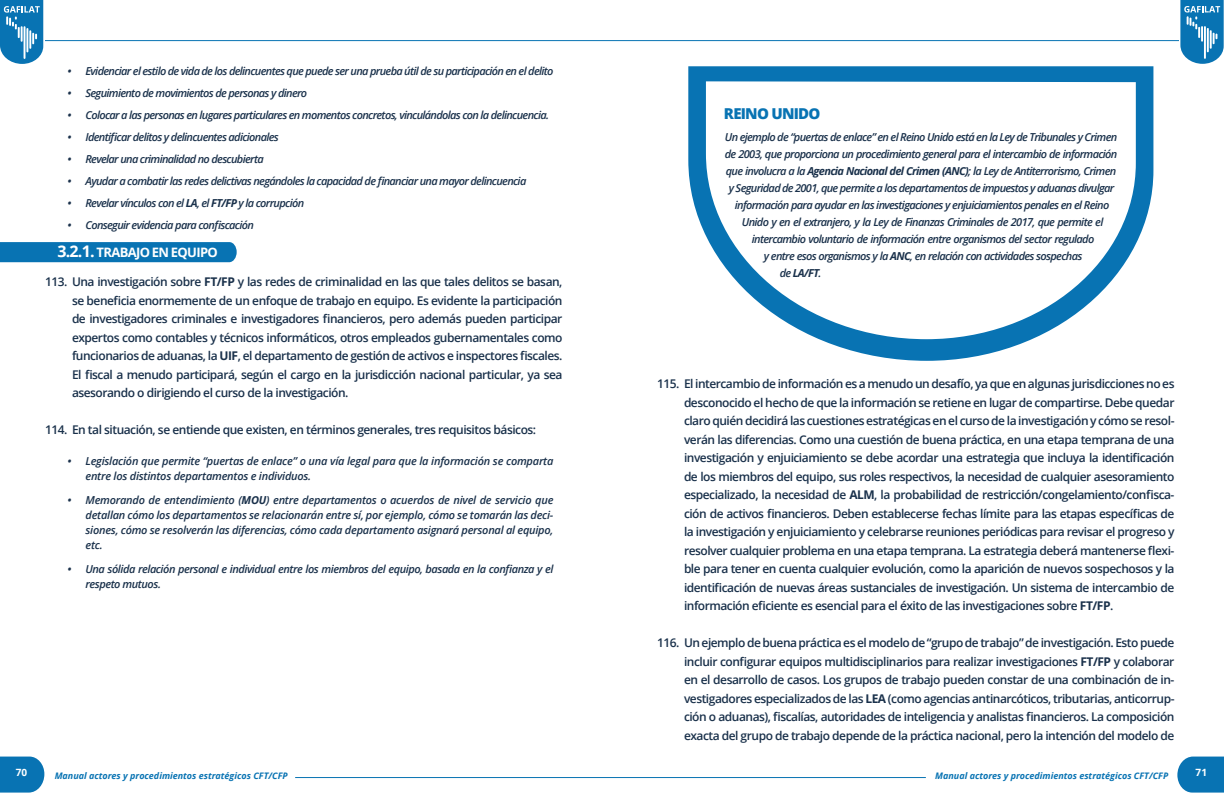
<style>
.page{position:relative;width:1224px;height:807px;background:#fff}
.page>*{position:absolute;margin:0;border:0;box-sizing:border-box;transform-origin:0 0}
.t1{font:800 15px "Open Sans";letter-spacing:-.05em;color:#0873b3}
.t2{font:700 13px "Open Sans";letter-spacing:-.05em;color:#fff}
.t3{font:600 12px/18.5px "Open Sans";letter-spacing:-.04em;color:#1a314b;text-align:justify}
.t4{font:italic 600 11px/15px "Open Sans";letter-spacing:-.06em;color:#1a314b;text-align:justify}
.t5{font:italic 600 11px/15px "Open Sans";letter-spacing:-.02em;color:#1a314b}
.t6{font:italic 600 11px/15px "Open Sans";letter-spacing:-.04em;color:#1a314b}
.t7{font:italic 700 11px "Open Sans";color:#1a314b}
.t8{font:700 10px "Open Sans";color:#fff}
.t9{font:italic 700 9px "Open Sans";color:#0873b3}
.s1{font-weight:700}
.s2{font-size:16px}
.s3{font-weight:600}
</style>
<div class="page">
<div style="left:0;top:242px;width:237px;height:20px;background:#0873b3"></div>
<svg style="left:688px;top:66px;width:465px;height:295px;fill:#0873b3"></svg>
<svg style="left:706px;top:81px;width:430px;height:258px"></svg>
<svg style="left:0;top:756px;width:44px;height:36px;background:#1b7db8"></svg>
<svg style="left:1177px;top:756px;width:47px;height:36px;background:#1e7fb9"></svg>
<svg style="left:0;top:0;width:43px;height:64px;background:#398fc2"></svg>
<svg style="left:1180px;top:0;width:44px;height:64px;background:#3d91c3"></svg>
<hr style="left:612px;top:40px;width:567px;height:1px;background:#0873b3">
<hr style="left:45px;top:40px;width:567px;height:1px;background:#0873b3">
<hr style="left:612px;top:776px;width:314px;height:1px;background:#0873b3">
<hr style="left:295px;top:776px;width:317px;height:1px;background:#0873b3">
<p class="t8" style="left:16px;top:765px;width:13px">70</p>
<p class="t4" style="left:68px;top:63px;width:488px">• Evidenciar el estilo de vida de los delincuentes que puede ser una prueba útil de su participación en el delito</p>
<p class="t4" style="left:68px;top:85px;width:241px">• Seguimiento de movimientos de personas y dinero</p>
<p class="t4" style="left:68px;top:107px;width:483px">• Colocar a las personas en lugares particulares en momentos concretos, vinculándolas con la delincuencia.</p>
<p class="t4" style="left:68px;top:129px;width:213px">• Identificar delitos y delincuentes adicionales</p>
<p class="t4" style="left:68px;top:151px;width:198px">• Revelar una criminalidad no descubierta</p>
<p class="t4" style="left:68px;top:173px;width:460px">• Ayudar a combatir las redes delictivas negándoles la capacidad de financiar una mayor delincuencia</p>
<p class="t4" style="left:68px;top:195px;width:238px">• Revelar vínculos con el <span class="s1">LA</span>, el <span class="s1">FT/FP</span> y la corrupción</p>
<p class="t4" style="left:68px;top:217px;width:188px">• Conseguir evidencia para confiscación</p>
<p class="t2" style="left:57px;top:243px;width:162px"><span class="s2">3.2.1.</span> TRABAJO EN EQUIPO</p>
<p class="t3" style="left:72px;top:272px;width:492px;text-indent:-27px">113. Una investigación sobre <span class="s1">FT/FP</span> y las redes de criminalidad en las que tales delitos se basan, se beneficia enormemente de un enfoque de trabajo en equipo. Es evidente la participación de investigadores criminales e investigadores financieros, pero además pueden participar expertos como contables y técnicos informáticos, otros empleados gubernamentales como funcionarios de aduanas, la <span class="s1">UIF</span>, el departamento de gestión de activos e inspectores fiscales.<br>El fiscal a menudo participará, según el cargo en la jurisdicción nacional particular, ya sea asesorando o dirigiendo el curso de la investigación.</p>
<p class="t3" style="left:45px;top:420px;width:493px">114. En tal situación, se entiende que existen, en términos generales, tres requisitos básicos:</p>
<p class="t5" style="left:85px;top:453px;width:469px;text-indent:-18px">• Legislación que permite “puertas de enlace” o una vía legal para que la información se comparta entre los distintos departamentos e individuos.</p>
<p class="t4" style="left:85px;top:492px;width:470px;text-indent:-18px">• Memorando de entendimiento (<span class="s1">MOU</span>) entre departamentos o acuerdos de nivel de servicio que detallan cómo los departamentos se relacionarán entre sí, por ejemplo, cómo se tomarán las deci&shy;siones, cómo se resolverán las diferencias, cómo cada departamento asignará personal al equipo, etc.</p>
<p class="t6" style="left:85px;top:561px;width:469px;text-indent:-18px">• Una sólida relación personal e individual entre los miembros del equipo, basada en la confianza y el respeto mutuos.</p>
<p class="t1" style="left:724px;top:102px;width:98px">REINO UNIDO</p>
<p class="t4" style="left:725px;top:129px;width:394px">Un ejemplo de “puertas de enlace” en el Reino Unido está en la Ley de Tribunales y Crimen</p>
<p class="t4" style="left:725px;top:146px;width:394px">de 2003, que proporciona un procedimiento general para el intercambio de información</p>
<p class="t4" style="left:726px;top:163px;width:392px">que involucra a la <span class="s1">Agencia Nacional del Crimen (ANC)</span>; la Ley de Antiterrorismo, Crimen</p>
<p class="t4" style="left:729px;top:180px;width:387px">y Seguridad de 2001, que permite a los departamentos de impuestos y aduanas divulgar</p>
<p class="t4" style="left:735px;top:197px;width:376px">información para ayudar en las investigaciones y enjuiciamientos penales en el Reino</p>
<p class="t4" style="left:742px;top:214px;width:363px">Unido y en el extranjero, y la Ley de Finanzas Criminales de 2017, que permite el</p>
<p class="t4" style="left:752px;top:231px;width:344px">intercambio voluntario de información entre organismos del sector regulado</p>
<p class="t4" style="left:764px;top:248px;width:320px">y entre esos organismos y la <span class="s1">ANC</span>, en relación con actividades sospechas</p>
<p class="t7" style="left:780px;top:265px;width:43px"><span class="s3">de</span> LA/FT<span class="s3">.</span></p>
<p class="t3" style="left:684px;top:374px;width:492px;text-indent:-27px">115. El intercambio de información es a menudo un desafío, ya que en algunas jurisdicciones no es desconocido el hecho de que la información se retiene en lugar de compartirse. Debe quedar claro quién decidirá las cuestiones estratégicas en el curso de la investigación y cómo se resol&shy;verán las diferencias. Como una cuestión de buena práctica, en una etapa temprana de una investigación y enjuiciamiento se debe acordar una estrategia que incluya la identificación de los miembros del equipo, sus roles respectivos, la necesidad de cualquier asesoramiento especializado, la necesidad de <span class="s1">ALM</span>, la probabilidad de restricción/congelamiento/confisca&shy;ción de activos financieros. Deben establecerse fechas límite para las etapas específicas de la investigación y enjuiciamiento y celebrarse reuniones periódicas para revisar el progreso y resolver cualquier problema en una etapa temprana. La estrategia deberá mantenerse flexi&shy;ble para tener en cuenta cualquier evolución, como la aparición de nuevos sospechosos y la identificación de nuevas áreas sustanciales de investigación. Un sistema de intercambio de información eficiente es esencial para el éxito de las investigaciones sobre <span class="s1">FT/FP</span>.</p>
<p class="t3" style="left:684px;top:633px;width:492px;text-indent:-27px">116. Un ejemplo de buena práctica es el modelo de “grupo de trabajo” de investigación. Esto puede incluir configurar equipos multidisciplinarios para realizar investigaciones <span class="s1">FT/FP</span> y colaborar en el desarrollo de casos. Los grupos de trabajo pueden constar de una combinación de in&shy;vestigadores especializados de las <span class="s1">LEA</span> (como agencias antinarcóticos, tributarias, anticorrup&shy;ción o aduanas), fiscalías, autoridades de inteligencia y analistas financieros. La composición exacta del grupo de trabajo depende de la práctica nacional, pero la intención del modelo de</p>
<p class="t9" style="left:55px;top:769px;width:235px">Manual actores y procedimientos estratégicos CFT/CFP</p>
<p class="t9" style="left:935px;top:769px;width:235px">Manual actores y procedimientos estratégicos CFT/CFP</p>
<p class="t8" style="left:1196px;top:765px;width:13px">71</p>
</div>
